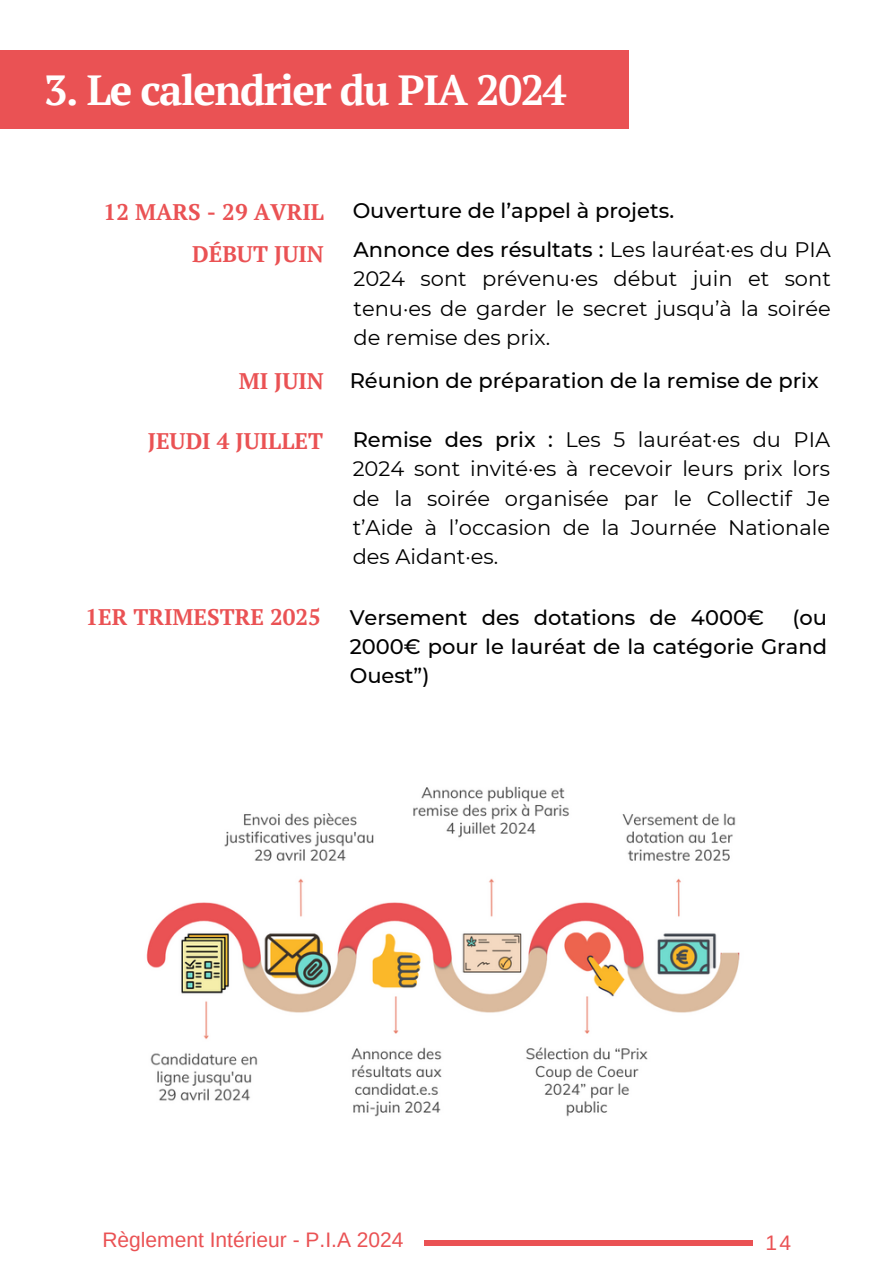
<style>
.page{position:relative;width:894px;height:1264px;background:#fff}
.page>*{position:absolute;margin:0;border:0;box-sizing:border-box;transform-origin:0 0}
.t1{font:700 42px "PT Serif";letter-spacing:-.035em;color:#fff}
.t2{font:700 22.5px/42.2px "PT Serif";color:#ea5254;text-align:right}
.t3{font:21px/29.2px "Montserrat";color:#000;text-align:justify}
.t4{font:500 21px/29.2px "Montserrat";color:#000}
.t5{font:21px "Arimo";color:#ea5254}
.s1{font-weight:400}
.s2{font-family:"PT Serif";font-weight:700;font-size:22.5px;color:#ea5254}
.s3{font-weight:500}
</style>
<div class="page">
<div style="left:0;top:50px;width:628px;height:79px;background:#ea5254"></div>
<div style="left:424px;top:1240px;width:328px;height:5px;background:#ea5254"></div>
<img style="left:146px;top:786px;width:594px;height:331px">
<h1 class="t1" style="left:44px;top:62px;width:524px">3. Le calendrier du PIA 2024</h1>
<p class="t2" style="left:104px;top:190px;width:222px">12 MARS - 29 AVRIL<br>DÉBUT JUIN</p>
<p class="t4" style="left:352px;top:191px;width:479px;line-height:39.2px">Ouverture de l’appel à projets.<br>Annonce des résultats : <span class="s1">Les lauréat·es du PIA</span></p>
<p class="t3" style="left:353px;top:264px;width:478px">2024 sont prévenu·es début juin et sont tenu·es de garder le secret jusqu’à la soirée de remise des prix.</p>
<p class="t4" style="left:239px;top:365px;width:581px"><span class="s2">MI JUIN</span> Réunion de préparation de la remise de prix</p>
<p class="t2" style="left:148px;top:419px;width:177px">JEUDI 4 JUILLET</p>
<p class="t3" style="left:352px;top:425px;width:479px"><span class="s3">Remise des prix :</span> Les 5 lauréat·es du PIA 2024 sont invité·es à recevoir leurs prix lors de la soirée organisée par le Collectif Je t’Aide à l’occasion de la Journée Nationale des Aidant·es.</p>
<p class="t2" style="left:85px;top:595px;width:237px">1ER TRIMESTRE 2025</p>
<p class="t4" style="left:349px;top:602px;width:415px">Versement des dotations de 4000€</p>
<p class="t4" style="left:349px;top:602px;width:479px;text-align:justify;text-indent:442px">(ou 2000€ pour le lauréat de la catégorie Grand Ouest”)</p>
<p class="t5" style="left:102px;top:1227px;width:302px">Règlement Intérieur - P.I.A 2024</p>
<p class="t5" style="left:765px;top:1230px;width:27px">14</p>
</div>
